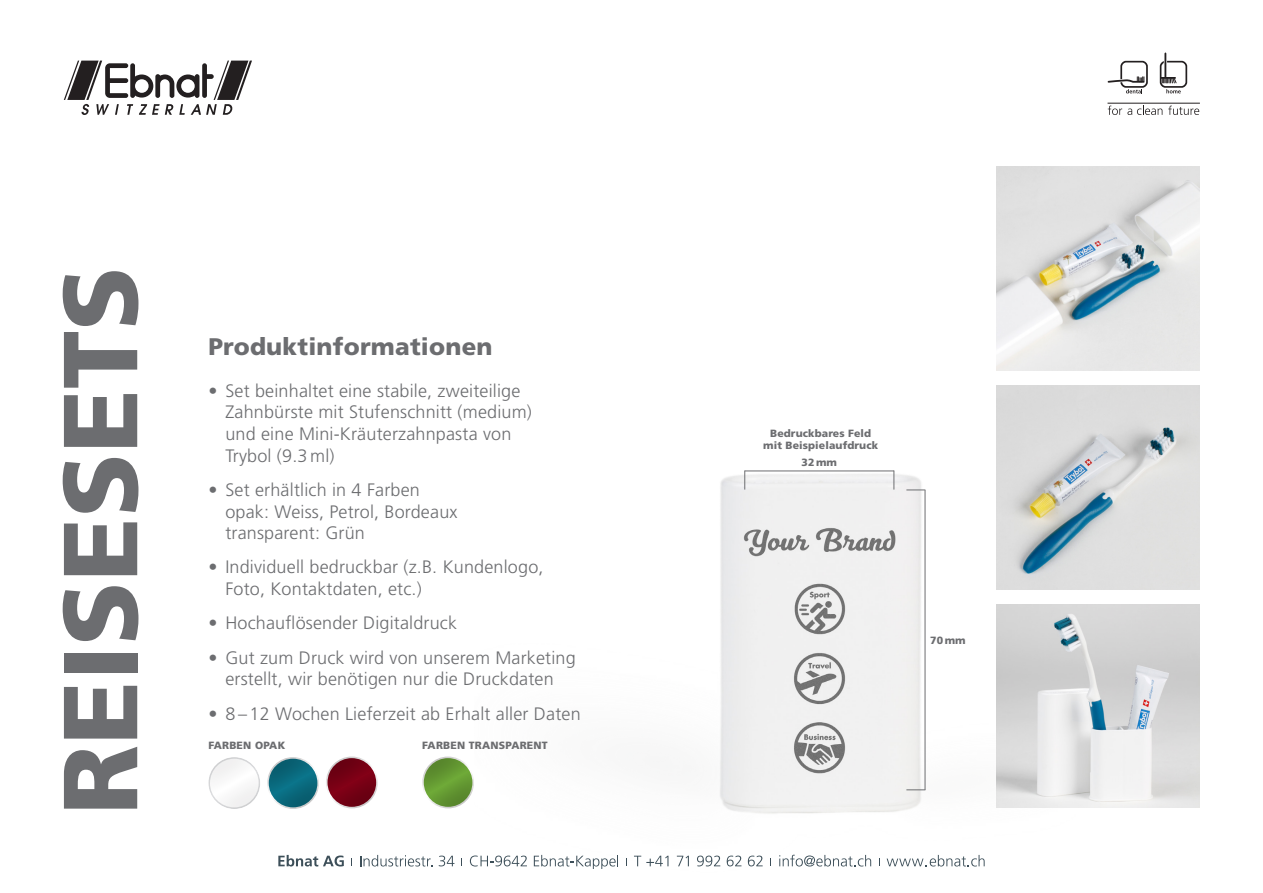
<style>
.page{position:relative;width:1263px;height:893px;background:#fff}
.page>*{position:absolute;margin:0;border:0;box-sizing:border-box;transform-origin:0 0}
.t1{font:900 105px "Frutiger LT Std";color:#6c6d70}
.t2{font:900 24px "Frutiger LT Std";letter-spacing:.01em;color:#6c6d70}
.t3{font:300 18px/21.6px "Frutiger LT Std";letter-spacing:.01em;color:#6c6d70}
.t4{font:900 10.5px/12px "Frutiger LT Std";letter-spacing:.01em;color:#6c6d70;text-align:center}
.t5{font:900 10.5px "Frutiger LT Com";letter-spacing:.02em;color:#6c6d70}
</style>
<div class="page">
<svg style="left:278px;top:855px;width:66px;height:11px"></svg>
<svg style="left:360px;top:855px;width:72px;height:11px"></svg>
<svg style="left:439px;top:856px;width:15px;height:10px"></svg>
<svg style="left:470px;top:855px;width:4px;height:11px"></svg>
<svg style="left:64px;top:61px;width:188px;height:54px"></svg>
<svg style="left:1108px;top:106px;width:54px;height:9px"></svg>
<svg style="left:1168px;top:106px;width:31px;height:9px"></svg>
<hr style="left:1107px;top:103px;width:93px;height:1px;background:#231f20">
<hr style="left:1164px;top:53px;width:2px;height:24px;background:#231f20">
<svg style="left:1160px;top:61px;width:27px;height:32px"></svg>
<svg style="left:1107px;top:61px;width:41px;height:32px"></svg>
<img style="left:474px;top:470px;width:602px;height:399px">
<img style="left:996px;top:167px;width:203px;height:203px">
<img style="left:996px;top:386px;width:203px;height:203px">
<div style="left:324px;top:754px;width:54px;height:56px;background:#231f20;opacity:.3"></div>
<hr style="left:745px;top:471px;width:149px;height:1px;background:#6c6d70">
<svg style="left:744px;top:471px;width:1px;height:19px"></svg>
<svg style="left:893px;top:471px;width:1px;height:19px"></svg>
<div style="left:420px;top:754px;width:54px;height:54px;background:#231f20;opacity:.3"></div>
<div style="left:265px;top:755px;width:54px;height:54px;background:#231f20;opacity:.3"></div>
<div style="left:207px;top:756px;width:54px;height:54px;background:#231f20;opacity:.09"></div>
<img style="left:996px;top:604px;width:203px;height:204px">
<hr style="left:925px;top:490px;width:1px;height:300px;background:#6c6d70">
<svg style="left:906px;top:490px;width:19px;height:1px"></svg>
<svg style="left:906px;top:789px;width:19px;height:1px"></svg>
<h1 class="t1" style="left:37px;top:815px;width:550px;rotate:-90deg">REISESETS</h1>
<h2 class="t2" style="left:208px;top:332px;width:286px">Produktinformationen</h2>
<p class="t3" style="left:225px;top:380px;width:308px;text-indent:-17px">• Set beinhaltet eine stabile, zweiteilige Zahnbürste mit Stufenschnitt (medium) und eine Mini-Kräuterzahnpasta von Trybol (9.3 ml)</p>
<p class="t3" style="left:225px;top:479px;width:234px;text-indent:-17px">• Set erhältlich in 4 Farben opak: Weiss, Petrol, Bordeaux transparent: Grün</p>
<p class="t3" style="left:225px;top:557px;width:320px;text-indent:-17px">• Individuell bedruckbar (z.B. Kundenlogo,<br>Foto, Kontaktdaten, etc.)</p>
<p class="t3" style="left:208px;top:613px;width:250px">• Hochauflösender Digitaldruck</p>
<p class="t3" style="left:208px;top:647px;width:369px;text-align:center">• Gut zum Druck wird von unserem Marketing erstellt, wir benötigen nur die Druckdaten</p>
<p class="t3" style="left:208px;top:703px;width:374px">• 8 – 12 Wochen Lieferzeit ab Erhalt aller Daten</p>
<p class="t5" style="left:208px;top:739px;width:78px">FARBEN OPAK</p>
<p class="t5" style="left:422px;top:739px;width:127px">FARBEN TRANSPARENT</p>
<p class="t4" style="left:763px;top:427px;width:116px">Bedruckbares Feld mit Beispielaufdruck</p>
<p class="t4" style="left:801px;top:457px;width:37px">32mm</p>
<p class="t4" style="left:930px;top:634px;width:37px">70mm</p>
</div>
